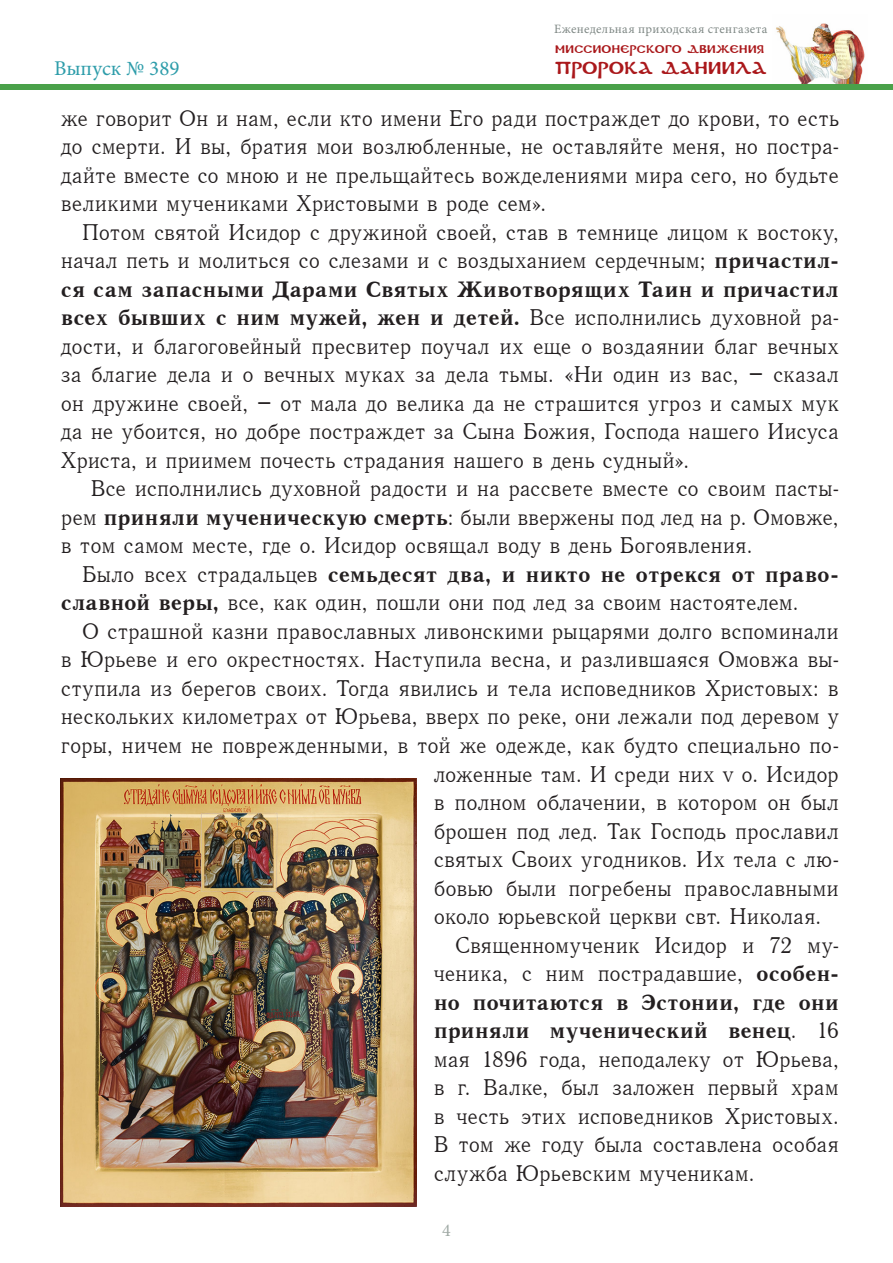
<style>
.page{position:relative;width:893px;height:1263px;background:#fff}
.page>*{position:absolute;margin:0;border:0;box-sizing:border-box;transform-origin:0 0}
._2__Основной_текст{font:22.5px/28.5px "Quant Antiqua C";letter-spacing:-.005em;color:#231f20;text-align:justify}
.t1{font:21px "Minion Pro";color:#2e9daa}
.t2{font:18px "Minion Pro";color:#9fa9a4}
.t3{font:17.1px "DS Coptic";letter-spacing:.01em;color:#aa181b}
.t4{font:12.75px "Minion Pro";letter-spacing:.03em;color:#7f8885}
.t5{font:10.95px "DS Coptic";letter-spacing:.025em;color:#aa181b}
.s1{font-family:"Quant Antiqua C Bold"}
</style>
<div class="page">
<img style="left:776px;top:23px;width:89px;height:61px">
<div style="left:0;top:84px;width:893px;height:5px;background:#4aa14a"></div>
<img style="left:61px;top:778px;width:356px;height:428px">
<p class="t1" style="left:54px;top:54px;width:127px">Выпуск № 389</p>
<p class="t4" style="left:554px;top:21px;width:215px">Еженедельная приходская стенгазета</p>
<p class="t5" style="left:555px;top:42px;width:210px">Миссионерского движения</p>
<p class="t3" style="left:555px;top:57px;width:213px">ПРОРОКА ДАНИИЛА</p>
<p class="_2__Основной_текст" style="left:61px;top:104px;width:780px">же говорит Он и нам, если кто имени Его ради постраждет до крови, то есть до смерти. И вы, братия мои возлюбленные, не оставляйте меня, но постра&shy;дайте вместе со мною и не прельщайтесь вожделениями мира сего, но будьте великими мучениками Христовыми в роде сем».</p>
<p class="_2__Основной_текст" style="left:61px;top:218px;width:780px;text-indent:21px">Потом святой Исидор с дружиной своей, став в темнице лицом к востоку, начал петь и молиться со слезами и с воздыханием сердечным; <span class="s1">причастил&shy;ся сам запасными Дарами Святых Животворящих Таин и причастил всех бывших с ним мужей, жен и детей.</span> Все исполнились духовной ра&shy;дости, и благоговейный пресвитер поучал их еще о воздаянии благ вечных за благие дела и о вечных муках за дела тьмы. «Ни один из вас, – сказал он дружине своей, – от мала до велика да не страшится угроз и самых мук да не убоится, но добре постраждет за Сына Божия, Господа нашего Иисуса Христа, и приимем почесть страдания нашего в день судный».</p>
<p class="_2__Основной_текст" style="left:61px;top:475px;width:779px;text-indent:30px">Все исполнились духовной радости и на рассвете вместе со своим пасты&shy;рем <span class="s1">приняли мученическую смерть</span>: были ввержены под лед на р. Омовже, в том самом месте, где о. Исидор освящал воду в день Богоявления.</p>
<p class="_2__Основной_текст" style="left:61px;top:560px;width:779px;text-indent:21px">Было всех страдальцев <span class="s1">семьдесят два, и никто не отрекся от право&shy;славной веры,</span> все, как один, пошли они под лед за своим настоятелем.</p>
<p class="_2__Основной_текст" style="left:82px;top:617px;width:758px">О страшной казни православных ливонскими рыцарями долго вспоминали</p>
<p class="_2__Основной_текст" style="left:61px;top:646px;width:779px">в Юрьеве и его окрестностях. Наступила весна, и разлившаяся Омовжа вы-</p>
<p class="_2__Основной_текст" style="left:61px;top:674px;width:779px">ступила из берегов своих. Тогда явились и тела исповедников Христовых: в</p>
<p class="_2__Основной_текст" style="left:61px;top:703px;width:780px">нескольких километрах от Юрьева, вверх по реке, они лежали под деревом у</p>
<p class="_2__Основной_текст" style="left:61px;top:731px;width:779px">горы, ничем не поврежденными, в той же одежде, как будто специально по-</p>
<p class="_2__Основной_текст" style="left:434px;top:760px;width:407px">ложенные там. И среди них v о. Исидор</p>
<p class="_2__Основной_текст" style="left:434px;top:788px;width:407px">в полном облачении, в котором он был</p>
<p class="_2__Основной_текст" style="left:434px;top:817px;width:407px">брошен под лед. Так Господь прославил</p>
<p class="_2__Основной_текст" style="left:434px;top:845px;width:407px">святых Своих угодников. Их тела с лю-</p>
<p class="_2__Основной_текст" style="left:434px;top:874px;width:407px">бовью были погребены православными</p>
<p class="_2__Основной_текст" style="left:434px;top:902px;width:389px">около юрьевской церкви свт. Николая.</p>
<p class="_2__Основной_текст" style="left:434px;top:931px;width:407px;text-indent:21px">Священномученик Исидор и 72 му&shy;ченика, с ним пострадавшие, <span class="s1">особен&shy;но почитаются в Эстонии, где они приняли мученический венец</span>. 16 мая 1896 года, неподалеку от Юрьева, в г. Валке, был заложен первый храм в честь этих исповедников Христовых.<br>В том же году была составлена особая служба Юрьевским мученикам.</p>
<p class="t2" style="left:442px;top:1218px;width:10px">4</p>
</div>
